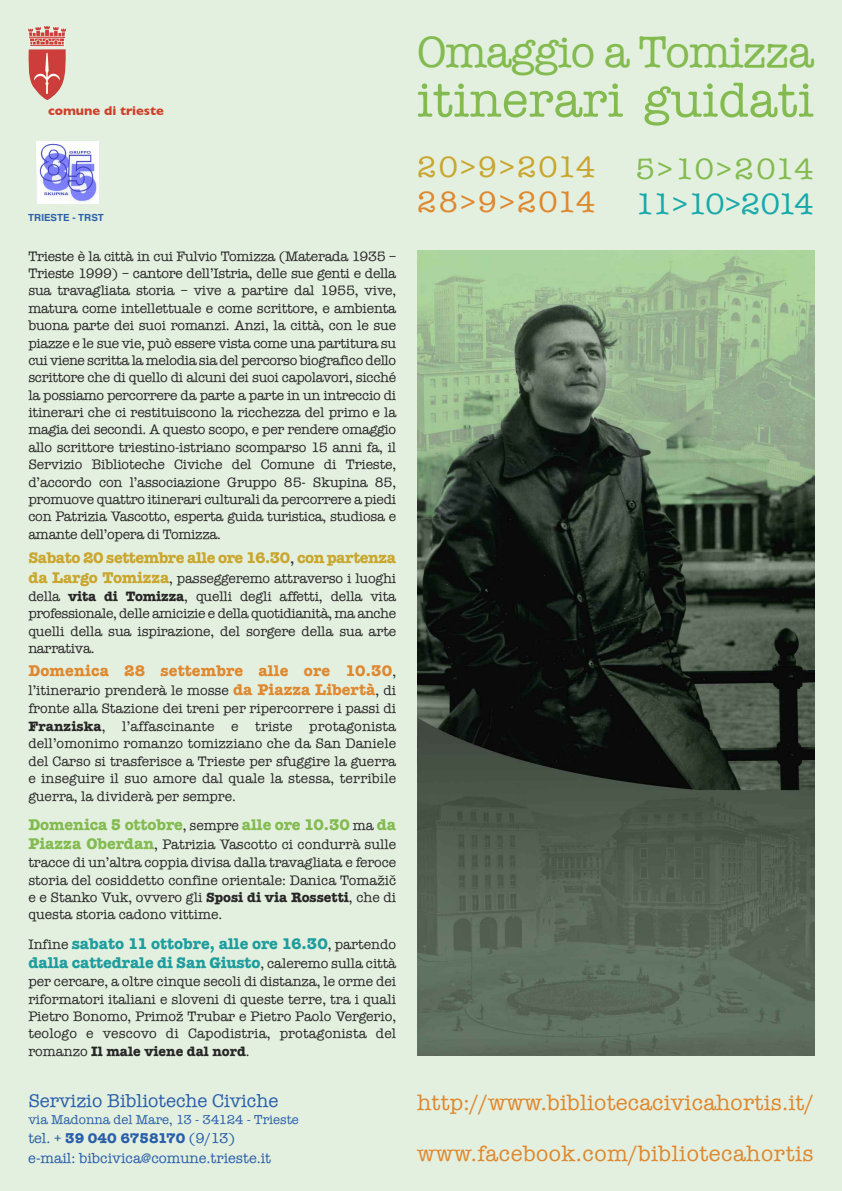
<style>
.page{position:relative;width:842px;height:1191px;background:#e4f0df}
.page>*{position:absolute;margin:0;border:0;box-sizing:border-box;transform-origin:0 0}
.t1{font:50px "American Typewriter";letter-spacing:.01em;color:#83bb51}
.t2{font:44.9px "American Typewriter";letter-spacing:-.02em;color:#83bb51}
.t3{font:30.2px "American Typewriter";letter-spacing:-.065em;color:#18a9ab}
.t4{font:30.2px "American Typewriter";letter-spacing:.035em;color:#c9a62e}
.t5{font:30.2px "American Typewriter";letter-spacing:.035em;color:#de8830}
.t6{font:30.2px "American Typewriter";letter-spacing:.005em;color:#83bb51}
.t7{font:22.4px "American Typewriter";letter-spacing:.01em;color:#de8830}
.t8{font:18.8px "American Typewriter";color:#285eaa}
.t9{font:700 16px/19.4px "American Typewriter";letter-spacing:-.005em;color:#1d9d9e}
.t10{font:700 16px "American Typewriter";letter-spacing:-.025em;color:#c9a62e}
.t11{font:700 16px "American Typewriter";letter-spacing:-.005em;color:#83bb51}
.t12{font:700 16px "American Typewriter";letter-spacing:.01em;color:#de8830}
.t13{font:14.6px/19.7px "American Typewriter";color:#285eaa}
.t14{font:14px/17.4px "American Typewriter";color:#272627;text-align:justify}
.t15{font:13.2px "American Typewriter";color:#285eaa}
.t16{font:700 13px "Gill Sans";color:#cf3f2b}
.t17{font:700 9.8px "Helvetica";color:#285eaa}
.s1{font-weight:400;color:#272627}
.s2{font-weight:700;font-size:16px;color:#c9a62e}
.s3{font-weight:700}
.s4{font-weight:400;font-size:14px;color:#272627}
.s5{font-weight:700;font-size:16px;color:#de8830}
.s6{font-weight:700;font-size:16px;color:#83bb51}
</style>
<div class="page">
<img style="left:417px;top:251px;width:397px;height:804px">
<img style="left:28px;top:26px;width:38px;height:74px">
<img style="left:37px;top:142px;width:62px;height:62px">
<p class="t16" style="left:48px;top:103px;width:117px">comune di trieste</p>
<p class="t17" style="left:28px;top:214px;width:77px">TRIESTE - TRST</p>
<p class="t14" style="left:28px;top:247px;width:369px">Trieste è la città in cui Fulvio Tomizza (Materada 1935 – Trieste 1999) – cantore dell’Istria, delle sue genti e della sua travagliata storia – vive a partire dal 1955, vive, matura come intellettuale e come scrittore, e ambienta buona parte dei suoi romanzi. Anzi, la città, con le sue piazze e le sue vie, può essere vista come una partitura su cui viene scritta la melodia sia del percorso biografico dello scrittore che di quello di alcuni dei suoi capolavori, sicché la possiamo percorrere da parte a parte in un intreccio di itinerari che ci restituiscono la ricchezza del primo e la magia dei secondi. A questo scopo, e per rendere omaggio allo scrittore triestino-istriano scomparso 15 anni fa, il Servizio Biblioteche Civiche del Comune di Trieste, d’accordo con l’associazione Gruppo 85- Skupina 85, promuove quattro itinerari culturali da percorrere a piedi con Patrizia Vascotto, esperta guida turistica, studiosa e amante dell’opera di Tomizza.</p>
<p class="t10" style="left:28px;top:548px;width:369px">Sabato 20 settembre alle ore 16.30<span class="s1">,</span> con partenza</p>
<p class="t14" style="left:28px;top:569px;width:369px"><span class="s2">da Largo Tomizza</span>, passeggeremo attraverso i luoghi della <span class="s3">vita di Tomizza</span>, quelli degli affetti, della vita professionale, delle amicizie e della quotidianità, ma anche quelli della sua ispirazione, del sorgere della sua arte narrativa.</p>
<p class="t12" style="left:28px;top:661px;width:369px">Domenica 28 settembre alle ore 10.30<span class="s4">,</span></p>
<p class="t14" style="left:28px;top:682px;width:369px">l’itinerario prenderà le mosse <span class="s5">da Piazza Libertà</span>, di fronte alla Stazione dei treni per ripercorrere i passi di <span class="s3">Franziska</span>, l’affascinante e triste protagonista dell’omonimo romanzo tomizziano che da San Daniele del Carso si trasferisce a Trieste per sfuggire la guerra e inseguire il suo amore dal quale la stessa, terribile guerra, la dividerà per sempre.</p>
<p class="t11" style="left:28px;top:814px;width:369px">Domenica 5 ottobre<span class="s4">, sempre</span> alle ore 10.30 <span class="s4">ma</span> da</p>
<p class="t14" style="left:28px;top:835px;width:369px"><span class="s6">Piazza Oberdan</span>, Patrizia Vascotto ci condurrà sulle tracce di un’altra coppia divisa dalla travagliata e feroce storia del cosiddetto confine orientale: Danica Tomažič e e Stanko Vuk, ovvero gli <span class="s3">Sposi di via Rossetti</span>, che di questa storia cadono vittime.</p>
<p class="t9" style="left:28px;top:933px;width:369px"><span class="s4">Infine</span> sabato 11 ottobre, alle ore 16.30<span class="s4">, partendo </span>dalla cattedrale di San Giusto<span class="s4">, caleremo sulla città</span></p>
<p class="t14" style="left:28px;top:973px;width:369px">per cercare, a oltre cinque secoli di distanza, le orme dei riformatori italiani e sloveni di queste terre, tra i quali Pietro Bonomo, Primož Trubar e Pietro Paolo Vergerio, teologo e vescovo di Capodistria, protagonista del romanzo <span class="s3">Il male viene dal nord</span>.</p>
<h3 class="t8" style="left:28px;top:1090px;width:251px">Servizio Biblioteche Civiche</h3>
<p class="t15" style="left:28px;top:1112px;width:272px">via Madonna del Mare, 13 - 34124 - Trieste</p>
<p class="t13" style="left:28px;top:1128px;width:244px">tel. + <span class="s3">39 040 6758170</span> (9/13) e-mail: bibcivica@comune.trieste.it</p>
<h2 class="t2" style="left:417px;top:26px;width:398px">Omaggio a Tomizza</h2>
<h1 class="t1" style="left:417px;top:71px;width:398px">itinerari guidati</h1>
<h3 class="t4" style="left:417px;top:149px;width:180px">20&gt;9&gt;2014</h3>
<h3 class="t5" style="left:417px;top:184px;width:180px">28&gt;9&gt;2014</h3>
<h3 class="t6" style="left:635px;top:151px;width:180px">5&gt;10&gt;2014</h3>
<h3 class="t3" style="left:635px;top:186px;width:180px">11&gt;10&gt;2014</h3>
<h3 class="t7" style="left:417px;top:1089px;width:398px">http://www.bibliotecacivicahortis.it/</h3>
<h3 class="t7" style="left:417px;top:1141px;width:398px">www.facebook.com/bibliotecahortis</h3>
</div>
